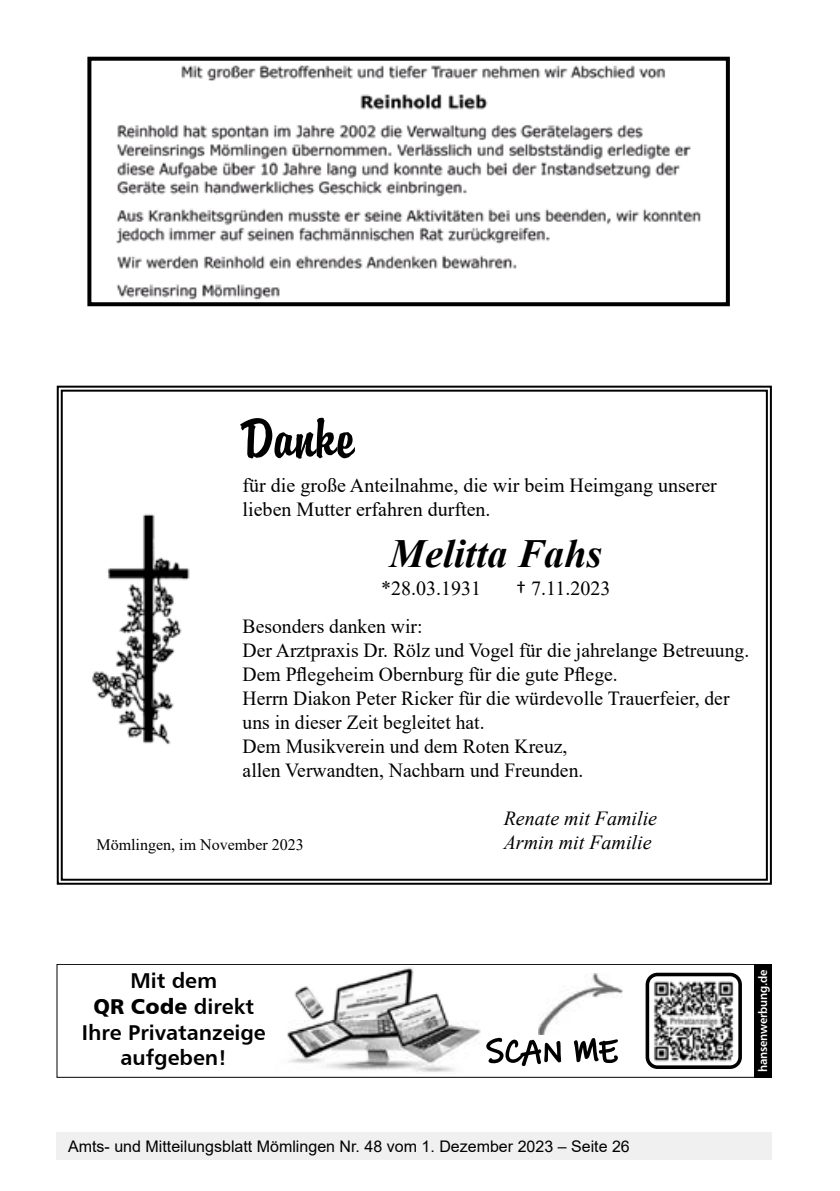
<style>
.page{position:relative;width:840px;height:1191px;background:#fff}
.page>*{position:absolute;margin:0;border:0;box-sizing:border-box;transform-origin:0 0}
.t1{font:60px "Brody D";color:#000}
.t2{font:italic 700 40px "Times New Roman";color:#000}
.t3{font:21.4px/25.8px "Humanist 777 BT Bold B";color:#000;text-align:center}
.t4{font:21.4px "Humanist 777 BT Black B";color:#000}
.t5{font:20px/24px "Times New Roman";color:#000}
.t6{font:italic 20px/24px "Times New Roman";color:#000}
.t7{font:16px "Arial";color:#000}
.t8{font:16px "Times New Roman";color:#000}
.t9{font:12px "Humanist 777 BT Bold B";letter-spacing:-.02em;color:#fff;scale:.95 1}
.s1{font-family:"Calibri"}
.s2{font-family:"Humanist 777 BT Bold B"}
</style>
<div class="page">
<img style="left:116px;top:65px;width:585px;height:235px">
<div style="left:87px;top:57px;width:642px;height:249px;border:4px solid #000"></div>
<svg style="left:57px;top:386px;width:714px;height:498px"></svg>
<div style="left:61px;top:390px;width:706px;height:490px;border:2px solid #000"></div>
<img style="left:86px;top:506px;width:116px;height:240px">
<img style="left:538px;top:974px;width:83px;height:60px">
<div style="left:754px;top:964px;width:17px;height:113px;background:#000"></div>
<div style="left:57px;top:964px;width:714px;height:113px;border:1px solid #000"></div>
<svg style="left:486px;top:1037px;width:74px;height:29px"></svg>
<svg style="left:573px;top:1038px;width:44px;height:25px"></svg>
<img style="left:287px;top:967px;width:194px;height:105px">
<img style="left:651px;top:979px;width:83px;height:84px">
<div style="left:645px;top:972px;width:96px;height:97px;border:4px solid #000;border-radius:10px"></div>
<div style="left:57px;top:1132px;width:714px;height:27px;background:#f0f0f0"></div>
<h1 class="t1" style="left:242px;top:405px;width:113px">Danke</h1>
<p class="t5" style="left:242px;top:472px;width:475px">für die große Anteilnahme, die wir beim Heimgang unserer lieben Mutter erfahren durften.</p>
<h2 class="t2" style="left:389px;top:525px;width:214px">Melitta Fahs</h2>
<p class="t5" style="left:381px;top:575px;width:101px">*28.03.1931</p>
<p class="t5" style="left:516px;top:575px;width:96px"><span class="s1">†</span> 7.11.2023</p>
<p class="t5" style="left:242px;top:613px;width:508px">Besonders danken wir:<br>Der Arztpraxis Dr. Rölz und Vogel für die jahrelange Betreuung.<br>Dem Pflegeheim Obernburg für die gute Pflege.<br>Herrn Diakon Peter Ricker für die würdevolle Trauerfeier, der uns in dieser Zeit begleitet hat.<br>Dem Musikverein und dem Roten Kreuz,<br>allen Verwandten, Nachbarn und Freunden.</p>
<p class="t6" style="left:503px;top:805px;width:155px">Renate mit Familie<br>Armin mit Familie</p>
<p class="t8" style="left:96px;top:833px;width:209px">Mömlingen, im November 2023</p>
<p class="t3" style="left:130px;top:967px;width:88px">Mit dem</p>
<p class="t4" style="left:93px;top:992px;width:162px">QR Code <span class="s2">direkt</span></p>
<p class="t3" style="left:82px;top:1018px;width:185px">Ihre Privatanzeige aufgeben!</p>
<p class="t7" style="left:68px;top:1135px;width:563px">Amts- und Mitteilungsblatt Mömlingen Nr. 48 vom 1. Dezember 2023 – Seite 26</p>
<p class="t9" style="left:755px;top:1071px;width:109px;rotate:-90deg">hansenwerbung.de</p>
</div>
